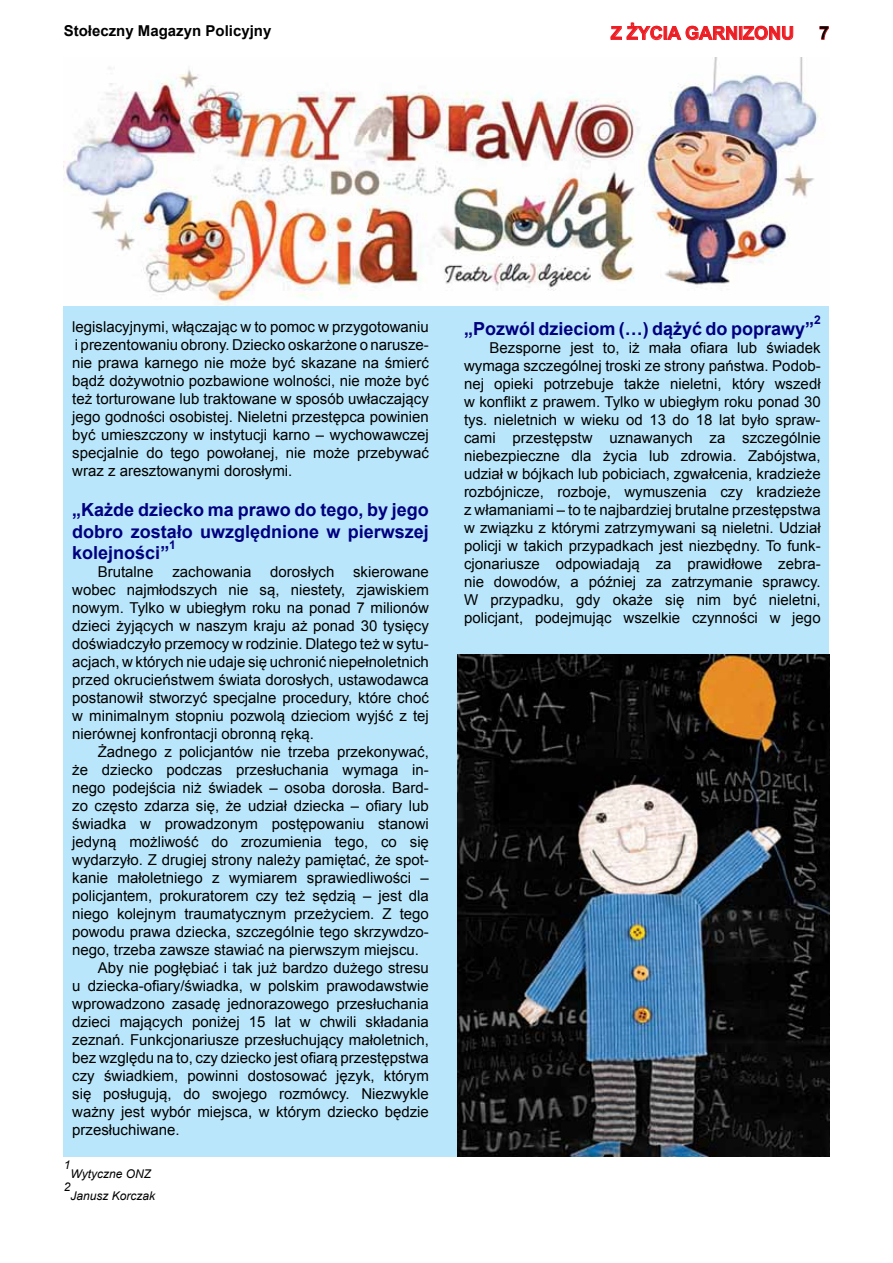
<style>
.page{position:relative;width:893px;height:1263px;background:#fff}
.page>*{position:absolute;margin:0;border:0;box-sizing:border-box;transform-origin:0 0}
.t1{font:700 18px/21.6px "Arial";color:#000080;text-align:justify}
.t2{font:700 18px "Arial";color:#ed1d24}
.t3{font:700 18px "Arial";color:#000}
.t4{font:15px/18px "Arial";color:#000;text-align:justify}
.t5{font:700 15px "Arial";color:#000}
.t6{font:italic 12px/9px "Arial";color:#000}
.t7{font:700 12px "Arial";color:#000080}
</style>
<div class="page">
<svg style="left:610px;top:23px;width:183px;height:17px"></svg>
<svg style="left:819px;top:26px;width:10px;height:14px"></svg>
<div style="left:64px;top:57px;width:765px;height:1100px;background:#b9e6fa"></div>
<img style="left:64px;top:57px;width:765px;height:249px">
<img style="left:457px;top:655px;width:372px;height:502px">
<p class="t5" style="left:64px;top:20px;width:209px">Stołeczny Magazyn Policyjny</p>
<p class="t2" style="left:611px;top:21px;width:185px">Z ŻYCIA GARNIZONU</p>
<p class="t3" style="left:819px;top:21px;width:12px">7</p>
<p class="t4" style="left:72px;top:318px;width:358px">legislacyjnymi, włączając w to pomoc w przygotowaniu i prezentowaniu obrony. Dziecko oskarżone o narusze&shy;nie prawa karnego nie może być skazane na śmierć bądź dożywotnio pozbawione wolności, nie może być też torturowane lub traktowane w sposób uwłaczający jego godności osobistej. Nieletni przestępca powinien być umieszczony w instytucji karno – wychowawczej specjalnie do tego powołanej, nie może przebywać wraz z aresztowanymi dorosłymi.</p>
<p class="t1" style="left:72px;top:499px;width:358px">„Każde dziecko ma prawo do tego, by jego dobro zostało uwzględnione w pierwszej kolejności”</p>
<p class="t7" style="left:169px;top:536px;width:8px">1</p>
<p class="t4" style="left:72px;top:563px;width:358px;text-indent:26px">Brutalne zachowania dorosłych skierowane wobec najmłodszych nie są, niestety, zjawiskiem nowym. Tylko w ubiegłym roku na ponad 7 milionów dzieci żyjących w naszym kraju aż ponad 30 tysięcy doświadczyło przemocy w rodzinie. Dlatego też w sytu&shy;acjach, w których nie udaje się uchronić niepełnoletnich przed okrucieństwem świata dorosłych, ustawodawca postanowił stworzyć specjalne procedury, które choć w minimalnym stopniu pozwolą dzieciom wyjść z tej nierównej konfrontacji obronną ręką.</p>
<p class="t4" style="left:98px;top:743px;width:333px">Żadnego z policjantów nie trzeba przekonywać,</p>
<p class="t4" style="left:72px;top:761px;width:358px">że dziecko podczas przesłuchania wymaga in-</p>
<p class="t4" style="left:72px;top:779px;width:358px">nego podejścia niż świadek – osoba dorosła. Bard-</p>
<p class="t4" style="left:72px;top:797px;width:358px">zo często zdarza się, że udział dziecka – ofiary lub</p>
<p class="t4" style="left:72px;top:815px;width:358px">świadka w prowadzonym postępowaniu stanowi</p>
<p class="t4" style="left:72px;top:833px;width:358px">jedyną możliwość do zrozumienia tego, co się</p>
<p class="t4" style="left:72px;top:851px;width:358px">wydarzyło. Z drugiej strony należy pamiętać, że spot-</p>
<p class="t4" style="left:72px;top:869px;width:358px">kanie małoletniego z wymiarem sprawiedliwości –</p>
<p class="t4" style="left:72px;top:887px;width:358px">policjantem, prokuratorem czy też sędzią – jest dla</p>
<p class="t4" style="left:72px;top:905px;width:358px">niego kolejnym traumatycznym przeżyciem. Z tego</p>
<p class="t4" style="left:72px;top:923px;width:358px">powodu prawa dziecka, szczególnie tego skrzywdzo-</p>
<p class="t4" style="left:72px;top:941px;width:348px">nego, trzeba zawsze stawiać na pierwszym miejscu.</p>
<p class="t4" style="left:98px;top:959px;width:333px">Aby nie pogłębiać i tak już bardzo dużego stresu</p>
<p class="t4" style="left:72px;top:977px;width:358px">u dziecka-ofiary/świadka, w polskim prawodawstwie</p>
<p class="t4" style="left:72px;top:995px;width:358px">wprowadzono zasadę jednorazowego przesłuchania</p>
<p class="t4" style="left:72px;top:1013px;width:358px">dzieci mających poniżej 15 lat w chwili składania</p>
<p class="t4" style="left:72px;top:1031px;width:358px">zeznań. Funkcjonariusze przesłuchujący małoletnich,</p>
<p class="t4" style="left:72px;top:1049px;width:358px">bez względu na to, czy dziecko jest ofiarą przestępstwa</p>
<p class="t4" style="left:72px;top:1067px;width:358px">czy świadkiem, powinni dostosować język, którym</p>
<p class="t4" style="left:72px;top:1085px;width:358px">się posługują, do swojego rozmówcy. Niezwykle</p>
<p class="t4" style="left:72px;top:1103px;width:358px">ważny jest wybór miejsca, w którym dziecko będzie</p>
<p class="t4" style="left:72px;top:1121px;width:109px">przesłuchiwane.</p>
<p class="t6" style="left:70px;top:1160px;width:82px;text-indent:-7px">1<br>Wytyczne ONZ</p>
<p class="t6" style="left:70px;top:1182px;width:86px;text-indent:-7px">2<br>Janusz Korczak</p>
<p class="t7" style="left:814px;top:312px;width:8px">2</p>
<p class="t4" style="left:464px;top:338px;width:358px;text-indent:26px">Bezsporne jest to, iż mała ofiara lub świadek wymaga szczególnej troski ze strony państwa. Podob&shy;nej opieki potrzebuje także nieletni, który wszedł w konflikt z prawem. Tylko w ubiegłym roku ponad 30 tys. nieletnich w wieku od 13 do 18 lat było spraw&shy;cami przestępstw uznawanych za szczególnie niebezpieczne dla życia lub zdrowia. Zabójstwa, udział w bójkach lub pobiciach, zgwałcenia, kradzieże rozbójnicze, rozboje, wymuszenia czy kradzieże z włamaniami – to te najbardziej brutalne przestępstwa w związku z którymi zatrzymywani są nieletni. Udział policji w takich przypadkach jest niezbędny. To funk&shy;cjonariusze odpowiadają za prawidłowe zebra&shy;nie dowodów, a później za zatrzymanie sprawcy.<br>W przypadku, gdy okaże się nim być nieletni, policjant, podejmując wszelkie czynności w jego</p>
<p class="t1" style="left:464px;top:318px;width:351px">„Pozwól dzieciom (…) dążyć do poprawy”</p>
</div>
